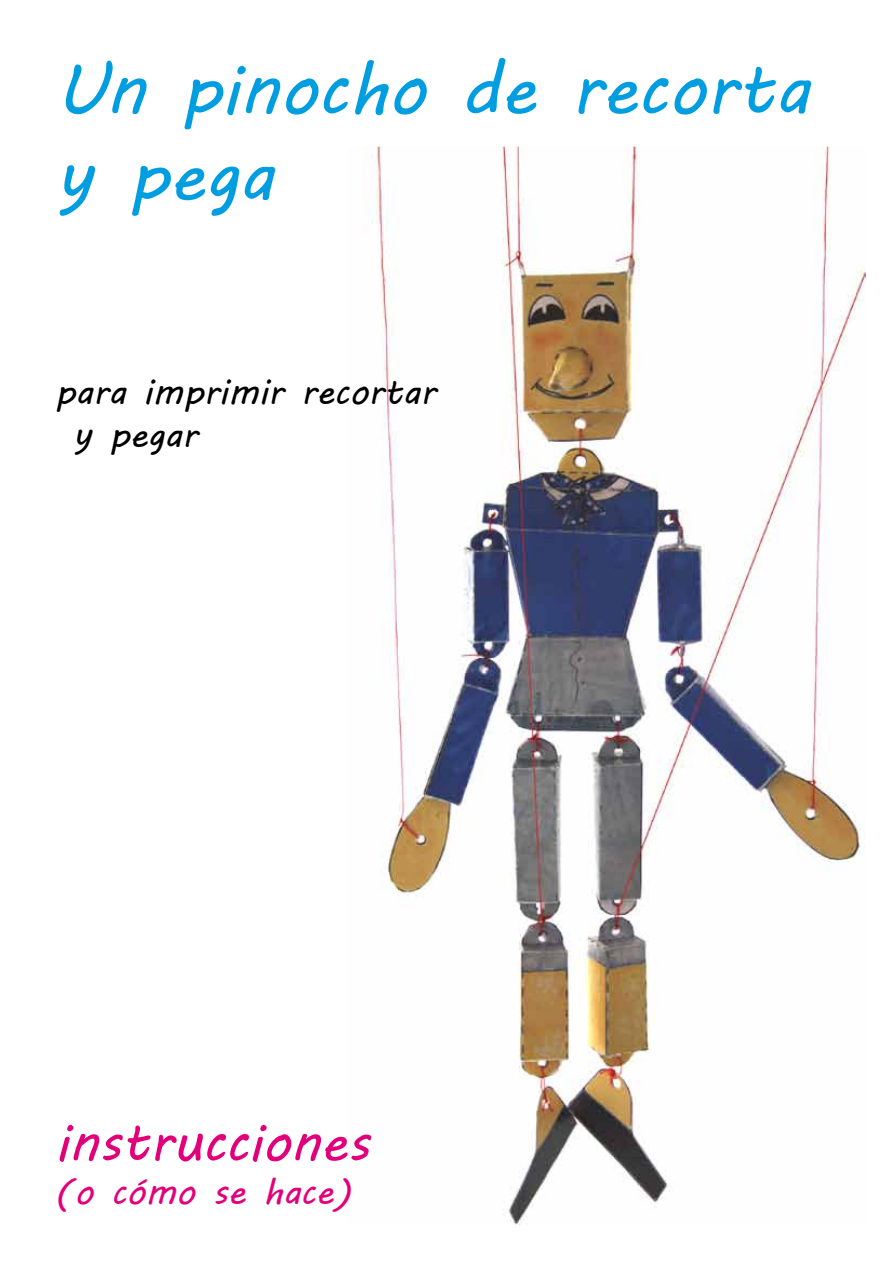
<style>
.page{position:relative;width:893px;height:1263px;background:#fff}
.page>*{position:absolute;margin:0;border:0;box-sizing:border-box;transform-origin:0 0}
.t1{font:72px/86.4px "MV Boli";color:#009ee0}
.t2{font:54px "MV Boli";color:#e2007a}
.t3{font:36px/43.2px "MV Boli";color:#000}
.t4{font:36px "MV Boli";color:#e2007a}
</style>
<div class="page">
<img style="left:372px;top:147px;width:494px;height:1078px">
<h1 class="t1" style="left:55px;top:44px;width:756px">Un pinocho de recorta y pega</h1>
<p class="t3" style="left:73px;top:369px;width:364px;text-indent:-18px">para imprimir recortar y pegar</p>
<h2 class="t2" style="left:55px;top:1105px;width:316px">instrucciones</h2>
<p class="t4" style="left:55px;top:1166px;width:299px">(o cómo se hace)</p>
</div>
